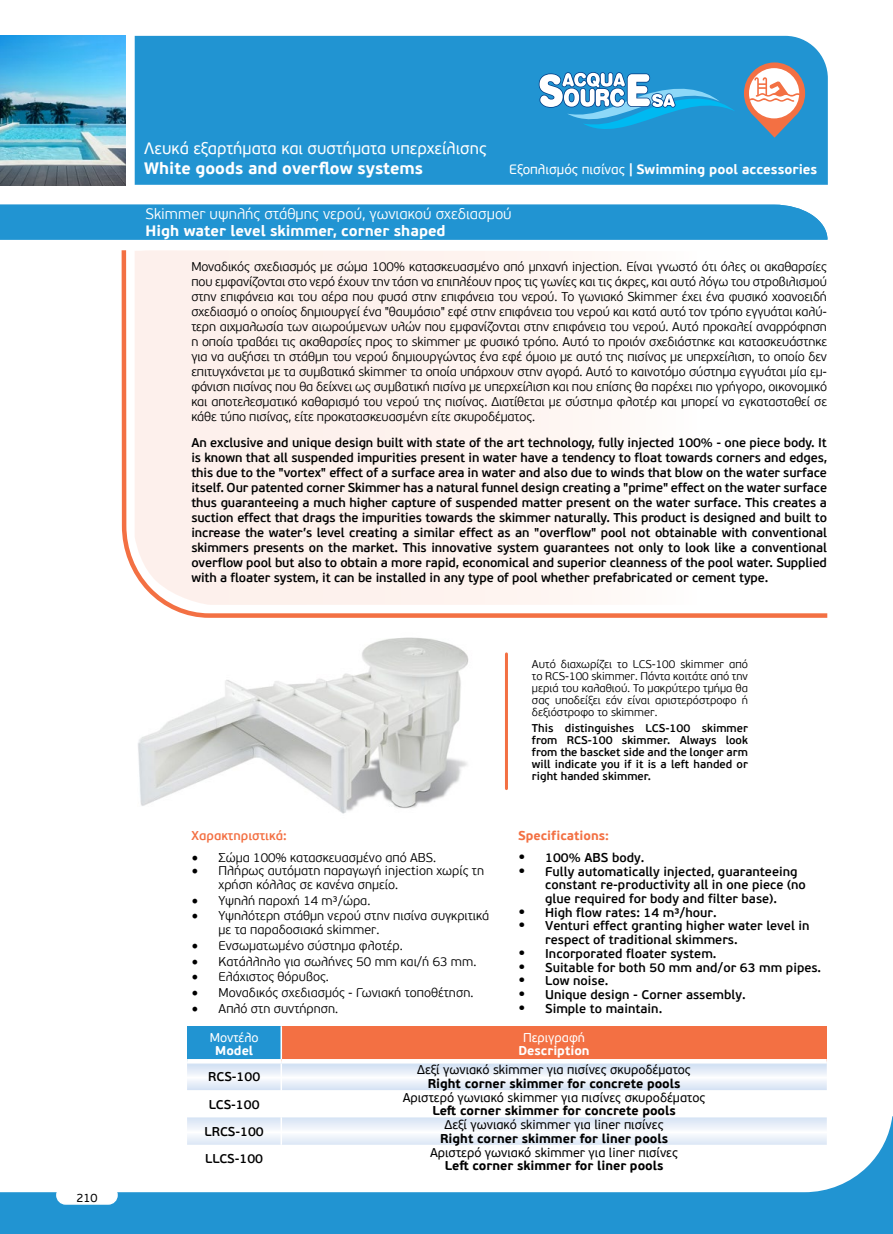
<style>
.page{position:relative;width:893px;height:1234px;background:#fff}
.page>*{position:absolute;margin:0;border:0;box-sizing:border-box;transform-origin:0 0}
.t1{font:16.5px "PF Beau Sans Pro";color:#fff}
.t2{font:700 16.5px "PF Beau Sans Pro";color:#fff}
.t3{font:300 15px "PF Beau Sans Pro";color:#fff}
.t4{font:700 15px "PF Beau Sans Pro";color:#fff}
.t5{font:700 13.5px "PF Beau Sans Pro";color:#fff}
.t6{font:300 12.75px/15px "PF Beau Sans Pro";color:#000}
.t7{font:600 12.75px/15px "PF Beau Sans Pro";color:#000}
.t8{font:12.75px "PF Beau Sans Pro";color:#000}
.t9{font:700 12.75px "PF Beau Sans Pro";color:#000}
.t10{font:12.75px "PF Beau Sans Pro";color:#fff}
.t11{font:700 12.75px "PF Beau Sans Pro";color:#fff}
.t12{font:600 12.75px "PF Beau Sans Pro";color:#f37043}
.t13{font:700 12.75px "PF Beau Sans Pro";color:#f37043}
.t14{font:12px "PF Beau Sans Pro";color:#000}
.t15{font:300 11.25px/12px "PF Beau Sans Pro";color:#000;text-align:justify}
.t16{font:600 11.25px/12px "PF Beau Sans Pro";color:#000;text-align:justify}
.s1{font-weight:400}
.s2{font-family:"Minion Pro";font-weight:400;font-size:18px}
.s3{font-size:17.25px}
</style>
<div class="page">
<div style="left:135px;top:36px;width:693px;height:149px;background:#2194d2"></div>
<svg style="left:538px;top:71px;width:197px;height:76px;background:#46a6d9"></svg>
<img style="left:0;top:36px;width:125px;height:149px">
<svg style="left:744px;top:62px;width:61px;height:76px"></svg>
<svg style="left:0;top:1116px;width:893px;height:117px;fill:#2194d2"></svg>
<div style="left:57px;top:1185px;width:60px;height:18px;background:#fff;border-radius:9px"></div>
<div style="left:56px;top:1185px;width:62px;height:19px;border:2px solid #fff;border-radius:9px"></div>
<div style="left:0;top:204px;width:827px;height:35px;background:#2194d2"></div>
<svg style="left:121px;top:250px;width:707px;height:368px"></svg>
<div style="left:187px;top:1025px;width:94px;height:35px;background:#2194d2"></div>
<div style="left:281px;top:1025px;width:546px;height:35px;background:#f37043"></div>
<hr style="left:281px;top:1025px;width:1px;height:33px;background:#fff">
<svg style="left:187px;top:1063px;width:640px;height:108px"></svg>
<div style="left:187px;top:1058px;width:94px;height:5px;background:#fff"></div>
<div style="left:281px;top:1058px;width:546px;height:5px;background:#fff"></div>
<img style="left:138px;top:637px;width:331px;height:177px">
<hr style="left:505px;top:653px;width:3px;height:135px;background:#f37043">
<p class="t14" style="left:76px;top:1190px;width:23px">210</p>
<p class="t1" style="left:144px;top:139px;width:344px">Λευκά εξαρτήματα και συστήματα υπερχείλισης</p>
<p class="t2" style="left:144px;top:158px;width:280px">White goods and overflow systems</p>
<p class="t5" style="left:509px;top:161px;width:310px"><span class="s1">Εξοπλισμός πισίνας</span> | Swimming pool accessories</p>
<p class="t3" style="left:146px;top:205px;width:368px">Skimmer υψηλής στάθμης νερού, γωνιακού σχεδιασμού</p>
<p class="t4" style="left:146px;top:221px;width:302px">High water level skimmer, corner shaped</p>
<p class="t6" style="left:191px;top:259px;width:637px;text-align:justify">Μοναδικός σχεδιασμός με σώμα 100% κατασκευασμένο από μηχανή injection. Είναι γνωστό ότι όλες οι ακαθαρσίες που εμφανίζονται στο νερό έχουν την τάση να επιπλέουν προς τις γωνίες και τις άκρες, και αυτό λόγω του στροβιλισμού στην επιφάνεια και του αέρα που φυσά στην επιφάνεια του νερού. Το γωνιακό Skimmer έχει ένα φυσικό χοανοειδή σχεδιασμό ο οποίος δημιουργεί ένα "θαυμάσιο" εφέ στην επιφάνεια του νερού και κατά αυτό τον τρόπο εγγυάται καλύ&shy;τερη αιχμαλωσία των αιωρούμενων υλών που εμφανίζονται στην επιφάνεια του νερού. Αυτό προκαλεί αναρρόφηση η οποία τραβάει τις ακαθαρσίες προς το skimmer με φυσικό τρόπο. Αυτό το προιόν σχεδιάστηκε και κατασκευάστηκε για να αυξήσει τη στάθμη του νερού δημιουργώντας ένα εφέ όμοιο με αυτό της πισίνας με υπερχείλιση, το οποίο δεν επιτυγχάνεται με τα συμβατικά skimmer τα οποία υπάρχουν στην αγορά. Αυτό το καινοτόμο σύστημα εγγυάται μία εμ&shy;φάνιση πισίνας που θα δείχνει ως συμβατική πισίνα με υπερχείλιση και που επίσης θα παρέχει πιο γρήγορο, οικονομικό και αποτελεσματικό καθαρισμό του νερού της πισίνας. Διατίθεται με σύστημα φλοτέρ και μπορεί να εγκατασταθεί σε κάθε τύπο πισίνας, είτε προκατασκευασμένη είτε σκυροδέματος.</p>
<p class="t7" style="left:191px;top:435px;width:637px;text-align:justify">An exclusive and unique design built with state of the art technology, fully injected 100% - one piece body. It is known that all suspended impurities present in water have a tendency to float towards corners and edges, this due to the "vortex" effect of a surface area in water and also due to winds that blow on the water surface itself. Our patented corner Skimmer has a natural funnel design creating a "prime" effect on the water surface thus guaranteeing a much higher capture of suspended matter present on the water surface. This creates a suction effect that drags the impurities towards the skimmer naturally. This product is designed and built to increase the water’s level creating a similar effect as an "overflow" pool not obtainable with conventional skimmers presents on the market. This innovative system guarantees not only to look like a conventional overflow pool but also to obtain a more rapid, economical and superior cleanness of the pool water. Supplied with a floater system, it can be installed in any type of pool whether prefabricated or cement type.</p>
<p class="t12" style="left:192px;top:827px;width:97px">Χαρακτηριστικά:</p>
<p class="t6" style="left:192px;top:850px;width:246px"><span class="s2">•</span> Σώμα 100% κατασκευασμένο από ABS.</p>
<p class="t6" style="left:219px;top:864px;width:267px;line-height:13.6px;text-indent:-27px"><span class="s2">•</span> Πλήρως αυτόματη παραγωγή injection χωρίς τη χρήση κόλλας σε κανένα σημείο.</p>
<p class="t6" style="left:192px;top:892px;width:180px"><span class="s2">•</span> Υψηλή παροχή 14 m3/ώρα.</p>
<p class="t6" style="left:219px;top:909px;width:272px;line-height:13.6px;text-indent:-27px"><span class="s2">•</span> Υψηλότερη στάθμη νερού στην πισίνα συγκριτικά με τα παραδοσιακά skimmer.</p>
<p class="t6" style="left:192px;top:937px;width:213px"><span class="s2">•</span> Ενσωματωμένο σύστημα φλοτέρ.</p>
<p class="t6" style="left:192px;top:953px;width:286px"><span class="s2">•</span> Κατάλληλο για σωλήνες 50 mm και/ή 63 mm.</p>
<p class="t6" style="left:192px;top:969px;width:139px"><span class="s2">•</span> Ελάχιστος θόρυβος.</p>
<p class="t6" style="left:192px;top:985px;width:283px"><span class="s2">•</span> Μοναδικός σχεδιασμός - Γωνιακή τοποθέτηση.</p>
<p class="t6" style="left:192px;top:1000px;width:148px"><span class="s2">•</span> Απλό στη συντήρηση.</p>
<p class="t10" style="left:210px;top:1029px;width:50px">Mοντέλο</p>
<p class="t11" style="left:215px;top:1042px;width:39px">Model</p>
<p class="t15" style="left:532px;top:658px;width:217px">Αυτό διαχωρίζει το LCS-100 skimmer από το RCS-100 skimmer. Πάντα κοιτάτε από την μεριά του καλαθιού. Το μακρύτερο τμήμα θα σας υποδείξει εάν είναι αριστερόστροφο ή δεξιόστροφο το skimmer.</p>
<p class="t16" style="left:532px;top:722px;width:218px">This distinguishes LCS-100 skimmer from RCS-100 skimmer. Always look from the bascket side and the longer arm will indicate you if it is a left handed or right handed skimmer.</p>
<p class="t13" style="left:518px;top:827px;width:92px">Specifications:</p>
<p class="t7" style="left:518px;top:850px;width:128px"><span class="s3">•</span> 100% ABS body.</p>
<p class="t7" style="left:545px;top:864px;width:262px;line-height:13.6px;text-indent:-27px"><span class="s3">•</span> Fully automatically injected, guaranteeing constant re-productivity all in one piece (no glue required for body and filter base).</p>
<p class="t7" style="left:518px;top:904px;width:200px"><span class="s3">•</span> High flow rates: 14 m3/hour.</p>
<p class="t7" style="left:545px;top:919px;width:266px;line-height:13.6px;text-indent:-27px"><span class="s3">•</span> Venturi effect granting higher water level in respect of traditional skimmers.</p>
<p class="t7" style="left:518px;top:946px;width:200px"><span class="s3">•</span> Incorporated floater system.</p>
<p class="t7" style="left:518px;top:959px;width:304px"><span class="s3">•</span> Suitable for both 50 mm and/or 63 mm pipes.</p>
<p class="t7" style="left:518px;top:973px;width:92px"><span class="s3">•</span> Low noise.</p>
<p class="t7" style="left:518px;top:987px;width:229px"><span class="s3">•</span> Unique design - Corner assembly.</p>
<p class="t7" style="left:518px;top:1000px;width:146px"><span class="s3">•</span> Simple to maintain.</p>
<p class="t10" style="left:523px;top:1029px;width:64px">Περιγραφή</p>
<p class="t11" style="left:518px;top:1042px;width:73px">Description</p>
<p class="t7" style="left:208px;top:1069px;width:54px">RCS-100</p>
<p class="t8" style="left:417px;top:1062px;width:275px">Δεξί γωνιακό skimmer για πισίνες σκυροδέματος</p>
<p class="t9" style="left:428px;top:1075px;width:254px">Right corner skimmer for concrete pools</p>
<p class="t7" style="left:209px;top:1096px;width:52px">LCS-100</p>
<p class="t8" style="left:403px;top:1089px;width:304px">Αριστερό γωνιακό skimmer για πισίνες σκυροδέματος</p>
<p class="t9" style="left:432px;top:1102px;width:245px">Left corner skimmer for concrete pools</p>
<p class="t7" style="left:205px;top:1123px;width:61px">LRCS-100</p>
<p class="t8" style="left:444px;top:1117px;width:221px">Δεξί γωνιακό skimmer για liner πισίνες</p>
<p class="t9" style="left:440px;top:1129px;width:229px">Right corner skimmer for liner pools</p>
<p class="t7" style="left:205px;top:1151px;width:59px">LLCS-100</p>
<p class="t8" style="left:430px;top:1144px;width:250px">Αριστερό γωνιακό skimmer για liner πισίνες</p>
<p class="t9" style="left:445px;top:1157px;width:220px">Left corner skimmer for liner pools</p>
</div>
